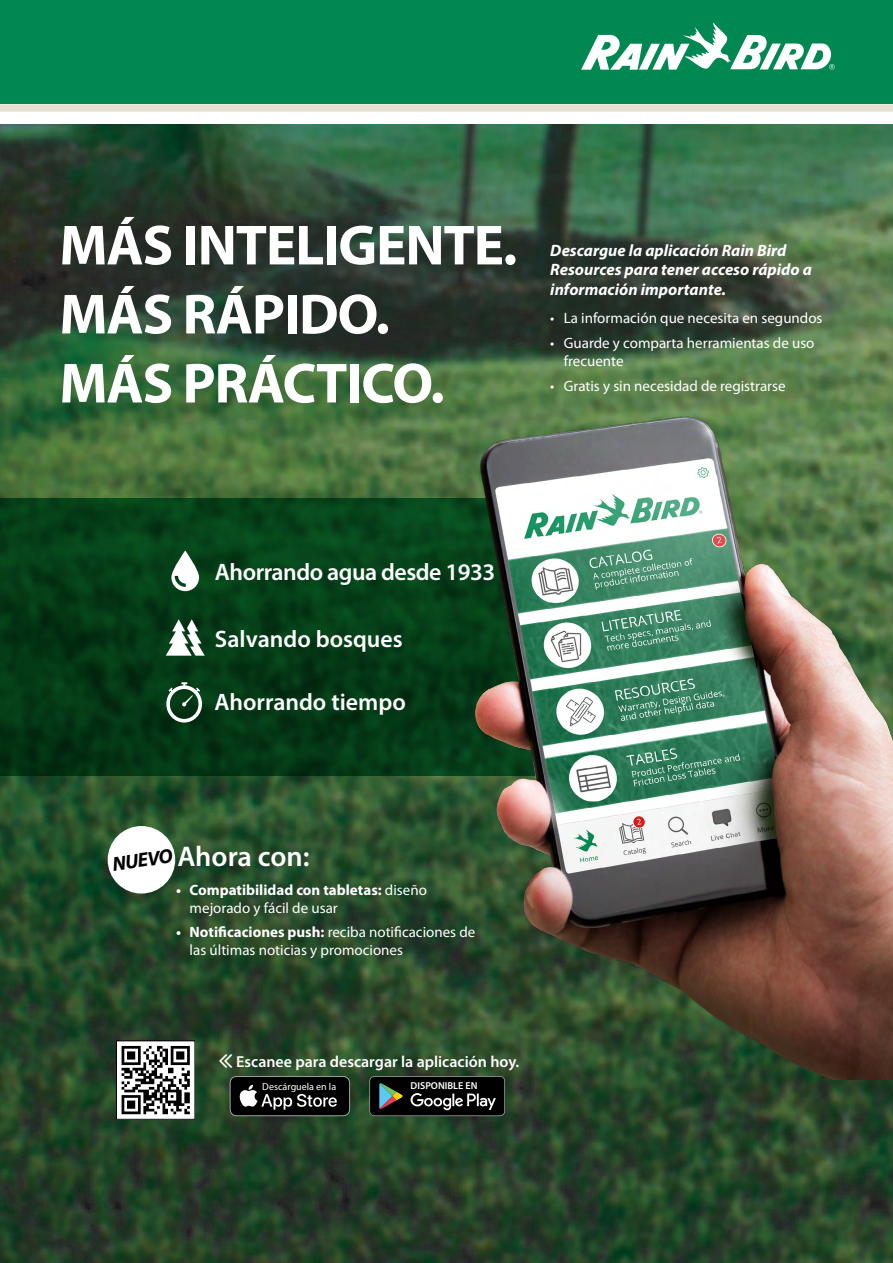
<style>
.page{position:relative;width:893px;height:1263px;background:#fff}
.page>*{position:absolute;margin:0;border:0;box-sizing:border-box;transform-origin:0 0}
.t1{font:700 57px/69px "Myriad Pro";letter-spacing:-.02em;color:#fff}
.t2{font:600 28.5px "Myriad Pro";letter-spacing:-.005em;color:#fff}
.t3{font:600 23.85px "Myriad Pro";color:#fff}
.t4{font:600 23.85px "Myriad Pro";letter-spacing:-.02em;color:#fff}
.t5{font:italic 700 20.1px "Myriad Pro";color:#000}
.t6{font:italic 700 16.5px/19.8px "Myriad Pro";color:#fff}
.t7{font:600 15.9px "Myriad Pro";color:#fff}
.t8{font:15px/18px "Myriad Pro";color:#fff}
.t9{font:700 15px/18px "Myriad Pro";color:#fff}
.t10{font:10.05px "Myriad Pro";color:#fff}
.t11{font:600 10.05px "Myriad Pro";color:#fff}
.s1{font-weight:400}
.s2{font-weight:700}
</style>
<div class="page">
<div style="left:0;top:0;width:893px;height:104px;background:#008752"></div>
<svg style="left:581px;top:23px;width:254px;height:47px"></svg>
<div style="left:0;top:104px;width:893px;height:8px;background:#e7e1d5"></div>
<img style="left:0;top:125px;width:893px;height:1138px">
<div style="left:108px;top:826px;width:67px;height:67px;background:#fff;border-radius:50%"></div>
<svg style="left:0;top:499px;width:476px;height:277px;background:#043b17"></svg>
<svg style="left:171px;top:550px;width:28px;height:41px"></svg>
<svg style="left:166px;top:619px;width:39px;height:37px"></svg>
<svg style="left:166px;top:682px;width:36px;height:40px"></svg>
<div style="left:116px;top:1041px;width:79px;height:78px;background:#fff"></div>
<svg style="left:122px;top:1046px;width:68px;height:68px"></svg>
<svg style="left:230px;top:1076px;width:120px;height:40px;background:#282828"></svg>
<svg style="left:369px;top:1076px;width:136px;height:40px;background:#232524"></svg>
<img style="left:476px;top:397px;width:417px;height:683px">
<svg style="left:219px;top:1054px;width:13px;height:13px"></svg>
<h1 class="t1" style="left:59px;top:209px;width:459px">MÁS INTELIGENTE.<br>MÁS RÁPIDO.<br>MÁS PRÁCTICO.</h1>
<p class="t6" style="left:550px;top:240px;width:263px">Descargue la aplicación Rain Bird<br>Resources para tener acceso rápido a información importante.</p>
<p class="t8" style="left:550px;top:309px;width:274px">• La información que necesita en segundos</p>
<p class="t8" style="left:564px;top:334px;width:252px;text-indent:-14px">• Guarde y comparta herramientas de uso frecuente</p>
<p class="t8" style="left:550px;top:377px;width:237px">• Gratis y sin necesidad de registrarse</p>
<h3 class="t4" style="left:215px;top:557px;width:282px">Ahorrando agua desde 1933</h3>
<h3 class="t3" style="left:215px;top:624px;width:189px">Salvando bosques</h3>
<h3 class="t3" style="left:214px;top:687px;width:193px">Ahorrando tiempo</h3>
<h2 class="t2" style="left:177px;top:838px;width:134px">Ahora con:</h2>
<p class="t9" style="left:190px;top:880px;width:239px;text-indent:-14px">• Compatibilidad con tabletas: <span class="s1">diseño mejorado y fácil de usar</span></p>
<p class="t8" style="left:190px;top:923px;width:287px;text-indent:-14px"><span class="s2">• Notificaciones push:</span> reciba notificaciones de las últimas noticias y promociones</p>
<h3 class="t5" style="left:111px;top:851px;width:62px;rotate:-8deg">NUEVO</h3>
<p class="t7" style="left:219px;top:1051px;width:302px">❖□■□◆●▼ Escanee para descargar la aplicación hoy.</p>
<p class="t10" style="left:262px;top:1080px;width:75px">Descárguela en la</p>
<p class="t11" style="left:411px;top:1079px;width:68px">DISPONIBLE EN</p>
</div>
